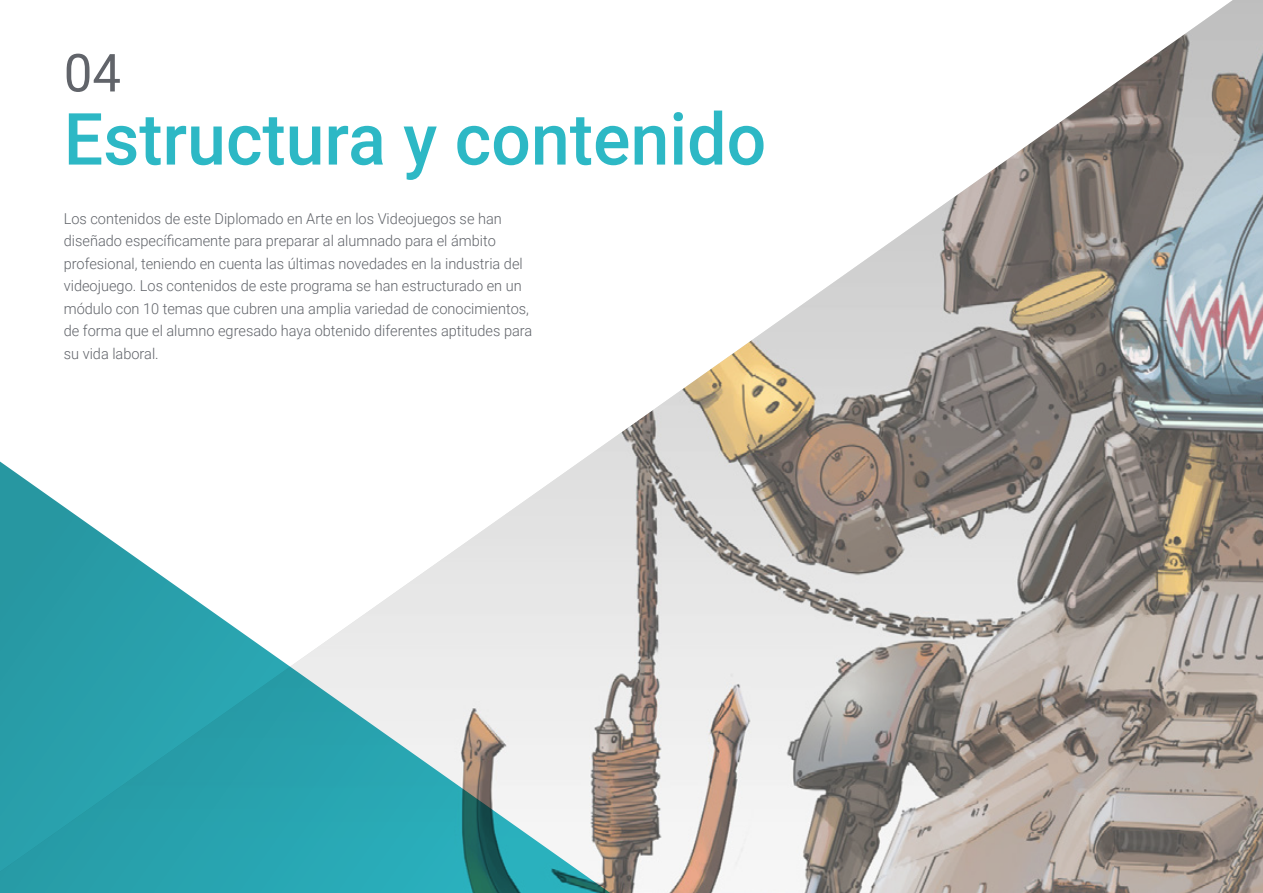
<style>
.page{position:relative;width:1263px;height:893px;background:#fff}
.page>*{position:absolute;margin:0;border:0;box-sizing:border-box;transform-origin:0 0}
.t1{font:500 72px "Roboto";color:#2db8c5}
.t2{font:52.5px "Roboto";color:#61646a}
.t3{font:300 15px/22.5px "Roboto";color:#61646a}
</style>
<div class="page">
<img style="left:602px;top:0;width:661px;height:893px">
<svg style="left:0;top:446px;width:640px;height:447px"></svg>
<h2 class="t2" style="left:64px;top:36px;width:59px">04</h2>
<h1 class="t1" style="left:64px;top:89px;width:704px">Estructura y contenido</h1>
<p class="t3" style="left:64px;top:207px;width:470px">Los contenidos de este Diplomado en Arte en los Videojuegos se han diseñado específicamente para preparar al alumnado para el ámbito profesional, teniendo en cuenta las últimas novedades en la industria del videojuego. Los contenidos de este programa se han estructurado en un módulo con 10 temas que cubren una amplia variedad de conocimientos, de forma que el alumno egresado haya obtenido diferentes aptitudes para su vida laboral.</p>
</div>
